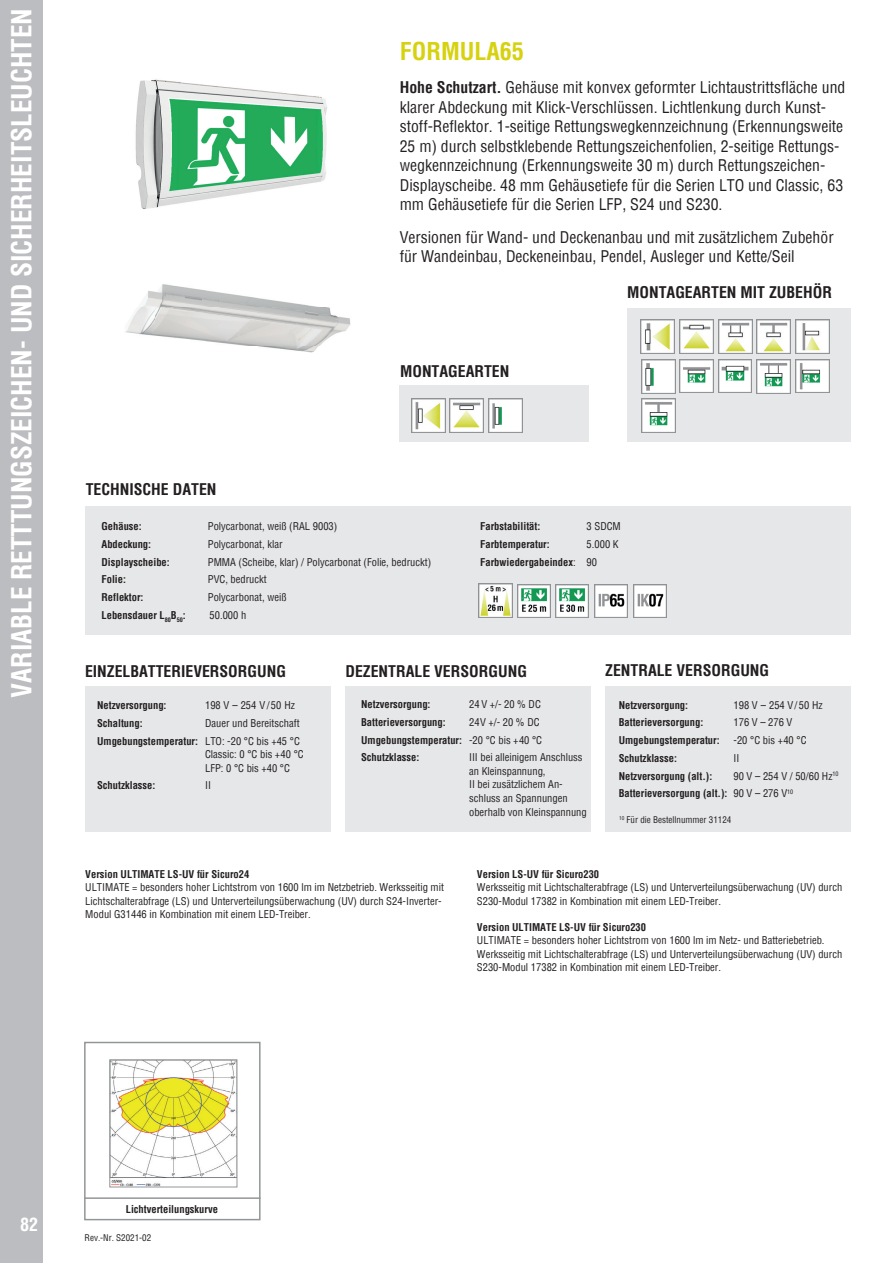
<style>
.page{position:relative;width:893px;height:1263px;background:#fff}
.page>*{position:absolute;margin:0;border:0;box-sizing:border-box;transform-origin:0 0}
.t1{font:700 condensed 27px "Helvetica";color:#fff}
.t2{font:700 condensed 24px "Helvetica";color:#d6d210}
.t3{font:700 condensed 18px "Helvetica";color:#fff}
.t4{font:condensed 15.75px/19.5px "Helvetica";color:#231f20}
.t5{font:700 condensed 15.75px "Helvetica";color:#231f20}
.t6{font:condensed 10.5px/13.5px "Helvetica";color:#231f20}
.t7{font:700 condensed 10.5px/17.7px "Helvetica";color:#231f20}
.t8{font:condensed 9px "Helvetica";color:#231f20}
.s1{font-weight:700}
.s2{font-weight:400}
</style>
<div class="page">
<div style="left:0;top:0;width:43px;height:1263px;background:#bcbdc0"></div>
<img style="left:135px;top:79px;width:192px;height:130px">
<div style="left:627px;top:308px;width:223px;height:134px;background:#e6e7e9"></div>
<div style="left:85px;top:686px;width:246px;height:146px;background:#e6e7e9"></div>
<div style="left:345px;top:687px;width:246px;height:145px;background:#e6e7e9"></div>
<div style="left:605px;top:687px;width:246px;height:145px;background:#e6e7e9"></div>
<div style="left:400px;top:386px;width:189px;height:56px;background:#e6e7e9"></div>
<img style="left:450px;top:398px;width:34px;height:34px">
<img style="left:411px;top:399px;width:34px;height:34px">
<img style="left:488px;top:398px;width:34px;height:34px">
<img style="left:795px;top:359px;width:34px;height:34px">
<img style="left:641px;top:319px;width:34px;height:34px">
<img style="left:679px;top:319px;width:34px;height:34px">
<img style="left:718px;top:359px;width:34px;height:34px">
<img style="left:718px;top:319px;width:34px;height:34px">
<img style="left:757px;top:319px;width:34px;height:34px">
<img style="left:796px;top:319px;width:34px;height:34px">
<img style="left:757px;top:359px;width:34px;height:34px">
<img style="left:641px;top:398px;width:34px;height:34px">
<img style="left:680px;top:359px;width:34px;height:34px">
<img style="left:641px;top:359px;width:34px;height:34px">
<div style="left:85px;top:506px;width:765px;height:128px;background:#e6e7e9"></div>
<img style="left:633px;top:584px;width:33px;height:33px">
<img style="left:594px;top:584px;width:34px;height:33px">
<img style="left:556px;top:584px;width:33px;height:33px">
<img style="left:517px;top:584px;width:33px;height:33px">
<img style="left:478px;top:584px;width:34px;height:34px">
<img style="left:125px;top:284px;width:226px;height:69px">
<svg style="left:84px;top:1041px;width:177px;height:180px"></svg>
<hr style="left:84px;top:1197px;width:177px;height:2px;background:#939698">
<h1 class="t1" style="left:4px;top:698px;width:691px;rotate:-90deg">VARIABLE RETTTUNGSZEICHEN- UND SICHERHEITSLEUCHTEN</h1>
<h2 class="t2" style="left:400px;top:36px;width:126px">FORMULA65</h2>
<p class="t4" style="left:400px;top:77px;width:447px"><span class="s1">Hohe Schutzart.</span> Gehäuse mit konvex geformter Lichtaustrittsfläche und klarer Abdeckung mit Klick-Verschlüssen. Lichtlenkung durch Kunst&shy;stoff-Reflektor. 1-seitige Rettungswegkennzeichnung (Erkennungsweite 25 m) durch selbstklebende Rettungszeichenfolien, 2-seitige Rettungs&shy;wegkennzeichnung (Erkennungsweite 30 m) durch Rettungszeichen-Displayscheibe. 48 mm Gehäusetiefe für die Serien LTO und Classic, 63 mm Gehäusetiefe für die Serien LFP, S24 und S230.</p>
<h3 class="t4" style="left:400px;top:227px;width:435px">Versionen für Wand- und Deckenanbau und mit zusätzlichem Zubehör für Wandeinbau, Deckeneinbau, Pendel, Ausleger und Kette/Seil</h3>
<h3 class="t5" style="left:400px;top:361px;width:111px">MONTAGEARTEN</h3>
<h3 class="t5" style="left:627px;top:282px;width:206px">MONTAGEARTEN MIT ZUBEHÖR</h3>
<h3 class="t5" style="left:86px;top:478px;width:132px">TECHNISCHE DATEN</h3>
<p class="t7" style="left:102px;top:517px;width:42px">Gehäuse:</p>
<p class="t6" style="left:208px;top:519px;width:131px">Polycarbonat, weiß (RAL 9003)</p>
<p class="t7" style="left:102px;top:535px;width:51px">Abdeckung:</p>
<p class="t6" style="left:208px;top:537px;width:76px">Polycarbonat, klar</p>
<p class="t7" style="left:102px;top:553px;width:70px">Displayscheibe:</p>
<p class="t6" style="left:208px;top:555px;width:225px">PMMA (Scheibe, klar) / Polycarbonat (Folie, bedruckt)</p>
<p class="t7" style="left:102px;top:570px;width:26px">Folie:</p>
<p class="t6" style="left:208px;top:573px;width:60px">PVC, bedruckt</p>
<p class="t7" style="left:102px;top:588px;width:43px">Reflektor:</p>
<p class="t6" style="left:208px;top:590px;width:80px">Polycarbonat, weiß</p>
<p class="t7" style="left:102px;top:606px;width:86px">Lebensdauer L<sub>80</sub>B<sub>50</sub>:</p>
<p class="t6" style="left:210px;top:608px;width:38px">50.000 h</p>
<p class="t7" style="left:480px;top:517px;width:62px">Farbstabilität:</p>
<p class="t6" style="left:587px;top:519px;width:36px">3 SDCM</p>
<p class="t7" style="left:480px;top:535px;width:71px">Farbtemperatur:</p>
<p class="t7" style="left:480px;top:535px;width:140px;text-indent:106px"><span class="s2">5.000 K<br></span>Farbwiedergabeindex<span class="s2">: 90</span></p>
<h3 class="t5" style="left:85px;top:661px;width:202px">EINZELBATTERIEVERSORGUNG</h3>
<h3 class="t5" style="left:345px;top:660px;width:183px">DEZENTRALE VERSORGUNG</h3>
<h3 class="t5" style="left:605px;top:660px;width:166px">ZENTRALE VERSORGUNG</h3>
<p class="t7" style="left:97px;top:696px;width:71px">Netzversorgung:</p>
<p class="t6" style="left:205px;top:698px;width:91px">198 V – 254 V / 50 Hz</p>
<p class="t7" style="left:97px;top:714px;width:47px">Schaltung:</p>
<p class="t6" style="left:97px;top:714px;width:204px;line-height:17.7px;text-align:right">Dauer und Bereitschaft<br><span class="s1">Umgebungstemperatur:</span> LTO: -20 °C bis +45 °C</p>
<p class="t6" style="left:205px;top:747px;width:100px">Classic: 0 °C bis + 40 °C<br>LFP: 0 °C bis +40 °C</p>
<p class="t7" style="left:97px;top:776px;width:60px">Schutzklasse:</p>
<p class="t6" style="left:205px;top:779px;width:7px">II</p>
<p class="t7" style="left:361px;top:695px;width:71px">Netzversorgung:</p>
<p class="t6" style="left:469px;top:697px;width:73px">24 V +/- 20 % DC</p>
<p class="t7" style="left:361px;top:713px;width:86px">Batterieversorgung:</p>
<p class="t7" style="left:361px;top:713px;width:183px;text-indent:108px"><span class="s2">24 V +/- 20 % DC<br></span>Umgebungstemperatur: <span class="s2">-20 °C bis + 40 °C<br></span>Schutzklasse:</p>
<p class="t6" style="left:469px;top:751px;width:119px">III bei alleinigem Anschluss an Kleinspannung,<br>II bei zusätzlichem An&shy;schluss an Spannungen oberhalb von Kleinspannung</p>
<p class="t7" style="left:619px;top:696px;width:71px">Netzversorgung:</p>
<p class="t6" style="left:733px;top:698px;width:90px">198 V – 254 V / 50 Hz</p>
<p class="t7" style="left:619px;top:713px;width:86px">Batterieversorgung:</p>
<p class="t6" style="left:733px;top:715px;width:60px">176 V – 276 V</p>
<p class="t7" style="left:619px;top:731px;width:102px">Umgebungstemperatur:</p>
<p class="t6" style="left:733px;top:733px;width:75px">-20 °C bis + 40 °C</p>
<p class="t7" style="left:619px;top:749px;width:60px">Schutzklasse:</p>
<p class="t6" style="left:733px;top:751px;width:7px">II</p>
<p class="t7" style="left:619px;top:767px;width:95px">Netzversorgung (alt.):</p>
<p class="t7" style="left:619px;top:767px;width:221px;text-indent:115px"><span class="s2">90 V – 254 V / 50/60 Hz</span><sup>10<br></sup>Batterieversorgung (alt.): <span class="s2">90 V – 276 V</span><sup>10</sup></p>
<p class="t8" style="left:619px;top:814px;width:114px"><sup>10</sup> Für die Bestellnummer 31124</p>
<p class="t7" style="left:85px;top:865px;width:165px">Version ULTIMATE LS-UV für Sicuro24</p>
<p class="t6" style="left:85px;top:880px;width:360px">ULTIMATE = besonders hoher Lichtstrom von 1600 lm im Netzbetrieb. Werksseitig mit<br>Lichtschalterabfrage (LS) und Unterverteilungsüberwachung (UV) durch S24-Inverter-<br>Modul G31446 in Kombination mit einem LED-Treiber.</p>
<p class="t7" style="left:477px;top:865px;width:124px">Version LS-UV für Sicuro230</p>
<p class="t6" style="left:477px;top:880px;width:367px">Werksseitig mit Lichtschalterabfrage (LS) und Unterverteilungsüberwachung (UV) durch<br>S230-Modul 17382 in Kombination mit einem LED-Treiber.</p>
<p class="t7" style="left:477px;top:918px;width:171px">Version ULTIMATE LS-UV für Sicuro230</p>
<p class="t6" style="left:477px;top:933px;width:367px">ULTIMATE = besonders hoher Lichtstrom von 1600 lm im Netz- und Batteriebetrieb.<br>Werksseitig mit Lichtschalterabfrage (LS) und Unterverteilungsüberwachung (UV) durch<br>S230-Modul 17382 in Kombination mit einem LED-Treiber.</p>
<h3 class="t3" style="left:20px;top:1212px;width:19px">82</h3>
<p class="t7" style="left:126px;top:1200px;width:94px">Lichtverteilungskurve</p>
<p class="t8" style="left:85px;top:1231px;width:68px">Rev.-Nr. S2021-02</p>
</div>
